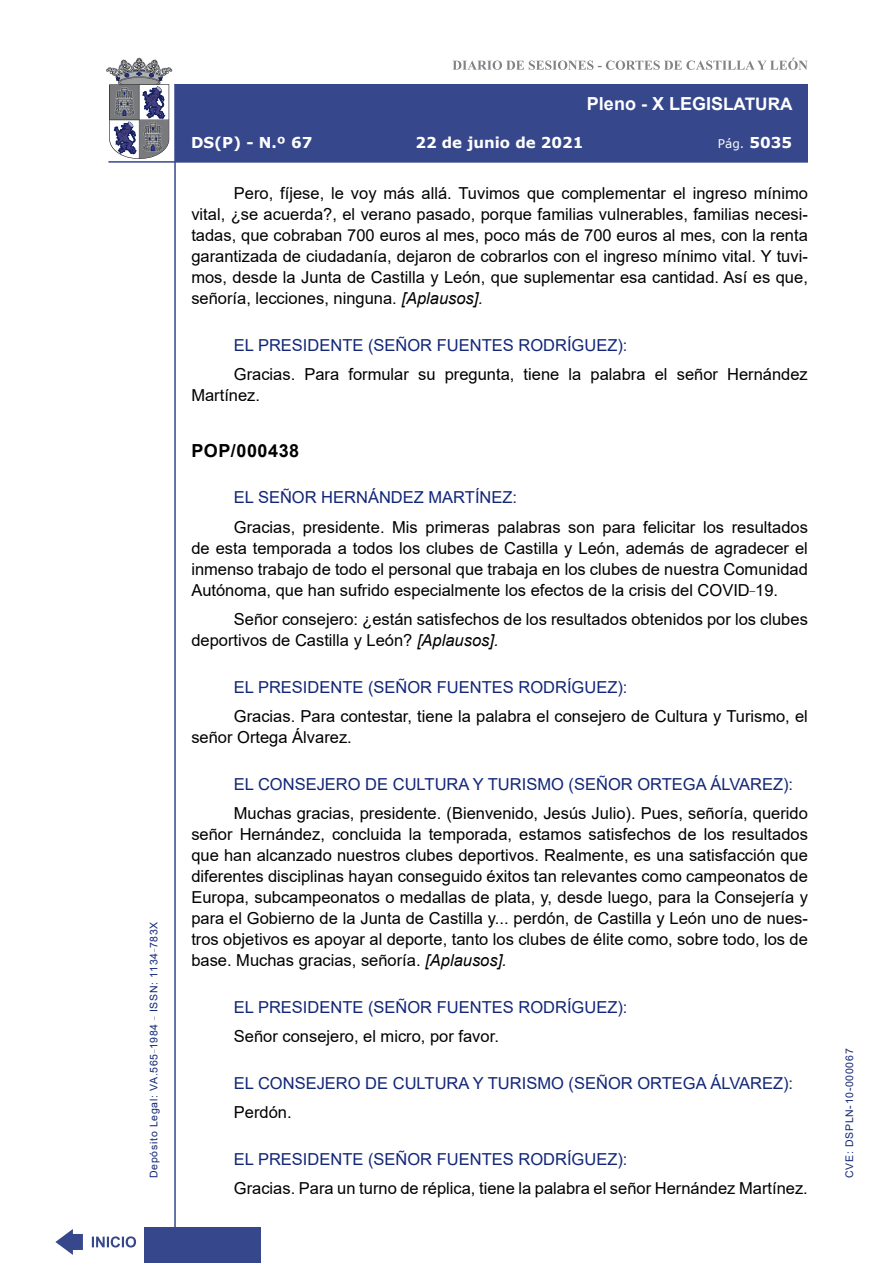
<style>
.page{position:relative;width:893px;height:1263px;background:#fff}
.page>*{position:absolute;margin:0;border:0;box-sizing:border-box;transform-origin:0 0}
.t1{font:700 18px "Arial";color:#fff}
.MarcadorSegundoNivel{font:700 18px "Arial";letter-spacing:.03em;color:#000}
.t2{font:16.5px/21px "Arial";color:#000;text-align:justify}
.Orador{font:16.5px "Arial";color:#122678}
.t3{font:700 15px "Verdana";color:#fff}
.t4{font:12px "Verdana";color:#fff}
.t5{font:10.5px "Arial";letter-spacing:.065em;color:#122678}
.s1{font-size:17.25px}
.s2{font-weight:700;font-size:15px}
.s3{font-style:italic}
</style>
<div class="page">
<svg style="left:452px;top:58px;width:356px;height:12px"></svg>
<hr style="left:174px;top:84px;width:2px;height:1179px;background:#36478c">
<div style="left:144px;top:1227px;width:117px;height:36px;background:#36478c"></div>
<div style="left:175px;top:84px;width:633px;height:78px;background:#36478c"></div>
<hr style="left:108px;top:161px;width:700px;height:2px;background:#36478c">
<svg style="left:92px;top:1236px;width:44px;height:11px"></svg>
<svg style="left:55px;top:1229px;width:28px;height:26px"></svg>
<svg style="left:106px;top:58px;width:66px;height:101px"></svg>
<p class="t5" style="left:146px;top:1178px;width:258px;rotate:-90deg">Depósito Legal: VA.565<sup>_</sup>1984 <sup>_</sup> ISSN: 1134<sup>_</sup>783X</p>
<p class="t1" style="left:587px;top:91px;width:207px">Pleno - X LEGIS<span class="s1">LATURA</span></p>
<p class="t3" style="left:191px;top:132px;width:123px">DS(P) - N.º 67</p>
<p class="t3" style="left:415px;top:132px;width:170px">22 de junio de 2021</p>
<p class="t4" style="left:718px;top:135px;width:76px">Pág. <span class="s2">5035</span></p>
<p class="t2" style="left:191px;top:183px;width:618px;text-indent:43px">Pero, fíjese, le voy más allá. Tuvimos que complementar el ingreso mínimo vital, ¿se acuerda?, el verano pasado, porque familias vulnerables, familias necesi&shy;tadas, que cobraban 700 euros al mes, poco más de 700 euros al mes, con la renta garantizada de ciudadanía, dejaron de cobrarlos con el ingreso mínimo vital. Y tuvi&shy;mos, desde la Junta de Castilla y León, que suplementar esa cantidad. Así es que, señoría, lecciones, ninguna. <span class="s3">[Aplausos].</span></p>
<p class="Orador" style="left:234px;top:333px;width:395px">EL PRESIDENTE (SEÑOR FUENTES RODRÍGUEZ):</p>
<p class="t2" style="left:191px;top:364px;width:618px;text-indent:43px">Gracias. Para formular su pregunta, tiene la palabra el señor Hernández<br>Martínez.</p>
<p class="MarcadorSegundoNivel" style="left:191px;top:438px;width:109px">POP/000438</p>
<p class="Orador" style="left:234px;top:486px;width:285px">EL SEÑOR HERNÁNDEZ MARTÍNEZ:</p>
<p class="t2" style="left:191px;top:516px;width:618px;text-indent:43px">Gracias, presidente. Mis primeras palabras son para felicitar los resultados de esta temporada a todos los clubes de Castilla y León, además de agradecer el inmenso trabajo de todo el personal que trabaja en los clubes de nuestra Comunidad Autónoma, que han sufrido especialmente los efectos de la crisis del COVID<sup>_</sup>19.</p>
<p class="t2" style="left:191px;top:609px;width:618px;text-indent:43px">Señor consejero: ¿están satisfechos de los resultados obtenidos por los clubes deportivos de Castilla y León? <span class="s3">[Aplausos].</span></p>
<p class="Orador" style="left:234px;top:676px;width:395px">EL PRESIDENTE (SEÑOR FUENTES RODRÍGUEZ):</p>
<p class="t2" style="left:191px;top:706px;width:618px;text-indent:43px">Gracias. Para contestar, tiene la palabra el consejero de Cultura y Turismo, el señor Ortega Álvarez.</p>
<p class="Orador" style="left:234px;top:773px;width:561px">EL CONSEJERO DE CULTURA Y TURISMO (SEÑOR ORTEGA ÁLVAREZ):</p>
<p class="t2" style="left:191px;top:803px;width:618px;text-indent:43px">Muchas gracias, presidente. (Bienvenido, Jesús Julio). Pues, señoría, querido señor Hernández, concluida la temporada, estamos satisfechos de los resultados que han alcanzado nuestros clubes deportivos. Realmente, es una satisfacción que diferentes disciplinas hayan conseguido éxitos tan relevantes como campeonatos de Europa, subcampeonatos o medallas de plata, y, desde luego, para la Consejería y para el Gobierno de la Junta de Castilla y... perdón, de Castilla y León uno de nues&shy;tros objetivos es apoyar al deporte, tanto los clubes de élite como, sobre todo, los de base. Muchas gracias, señoría. <span class="s3">[Aplausos].</span></p>
<p class="Orador" style="left:234px;top:996px;width:395px">EL PRESIDENTE (SEÑOR FUENTES RODRÍGUEZ):</p>
<p class="t2" style="left:234px;top:1026px;width:267px">Señor consejero, el micro, por favor.</p>
<p class="Orador" style="left:234px;top:1072px;width:561px">EL CONSEJERO DE CULTURA Y TURISMO (SEÑOR ORTEGA ÁLVAREZ):</p>
<p class="t2" style="left:234px;top:1102px;width:59px">Perdón.</p>
<p class="Orador" style="left:234px;top:1148px;width:395px">EL PRESIDENTE (SEÑOR FUENTES RODRÍGUEZ):</p>
<p class="t2" style="left:234px;top:1178px;width:575px">Gracias. Para un turno de réplica, tiene la palabra el señor Hernández Martínez.</p>
<p class="t5" style="left:842px;top:1178px;width:131px;rotate:-90deg">CVE: DSPLN-10-000067</p>
</div>
